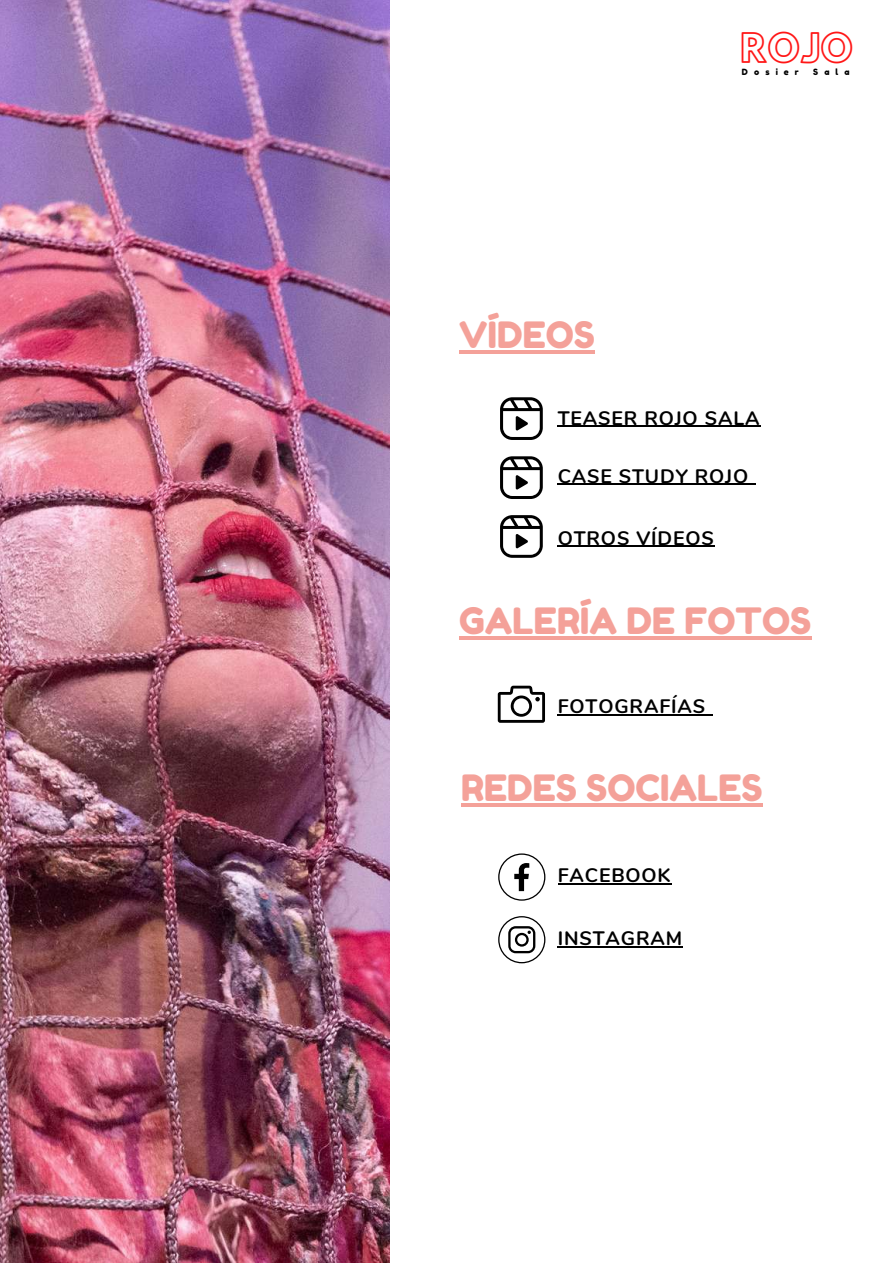
<style>
.page{position:relative;width:893px;height:1264px;background:#fff}
.page>*{position:absolute;margin:0;border:0;box-sizing:border-box;transform-origin:0 0}
.t1{font:36.3px "Fredoka One";color:#f4a199}
.t2{font:35.1px "Hussar Ekologiczne 1";color:#ff1616}
.t3{font:700 19.5px "Nunito";letter-spacing:.045em;color:#000}
.t4{font:8.55px "Fredoka One";letter-spacing:.71em;color:#000}
</style>
<div class="page">
<img style="left:0;top:0;width:389px;height:1262px">
<hr style="left:459px;top:350px;width:136px;height:3px;background:#f4a199">
<svg style="left:500px;top:397px;width:42px;height:43px"></svg>
<hr style="left:557px;top:426px;width:147px;height:1px;background:#000">
<hr style="left:704px;top:426px;width:56px;height:1px;background:#000">
<hr style="left:461px;top:803px;width:301px;height:3px;background:#f4a199">
<hr style="left:459px;top:636px;width:352px;height:3px;background:#f4a199">
<svg style="left:500px;top:456px;width:42px;height:43px"></svg>
<hr style="left:557px;top:484px;width:192px;height:1px;background:#000">
<svg style="left:500px;top:515px;width:42px;height:43px"></svg>
<hr style="left:557px;top:545px;width:157px;height:2px;background:#000">
<svg style="left:497px;top:685px;width:48px;height:37px"></svg>
<hr style="left:557px;top:714px;width:149px;height:1px;background:#000">
<svg style="left:498px;top:853px;width:47px;height:47px"></svg>
<hr style="left:557px;top:883px;width:114px;height:1px;background:#000">
<svg style="left:498px;top:916px;width:47px;height:47px"></svg>
<hr style="left:557px;top:946px;width:126px;height:1px;background:#000">
<h1 class="t1" style="left:459px;top:312px;width:137px">VÍDEOS</h1>
<h2 class="t2" style="left:740px;top:34px;width:114px">ROJO</h2>
<p class="t4" style="left:742px;top:66px;width:29px">Dos</p>
<p class="t4" style="left:775px;top:66px;width:25px">ier</p>
<p class="t4" style="left:813px;top:66px;width:6px">S</p>
<p class="t4" style="left:824px;top:66px;width:27px">ala</p>
<p class="t3" style="left:557px;top:405px;width:203px">TEASER ROJO SALA</p>
<p class="t3" style="left:557px;top:463px;width:192px">CASE STUDY ROJO</p>
<p class="t3" style="left:557px;top:525px;width:158px">OTROS VÍDEOS</p>
<h1 class="t1" style="left:459px;top:598px;width:353px">GALERÍA DE FOTOS</h1>
<p class="t3" style="left:557px;top:693px;width:149px">FOTOGRAFÍAS</p>
<h1 class="t1" style="left:461px;top:765px;width:303px">REDES SOCIALES</h1>
<p class="t3" style="left:557px;top:862px;width:114px">FACEBOOK</p>
<p class="t3" style="left:557px;top:925px;width:126px">INSTAGRAM</p>
</div>
